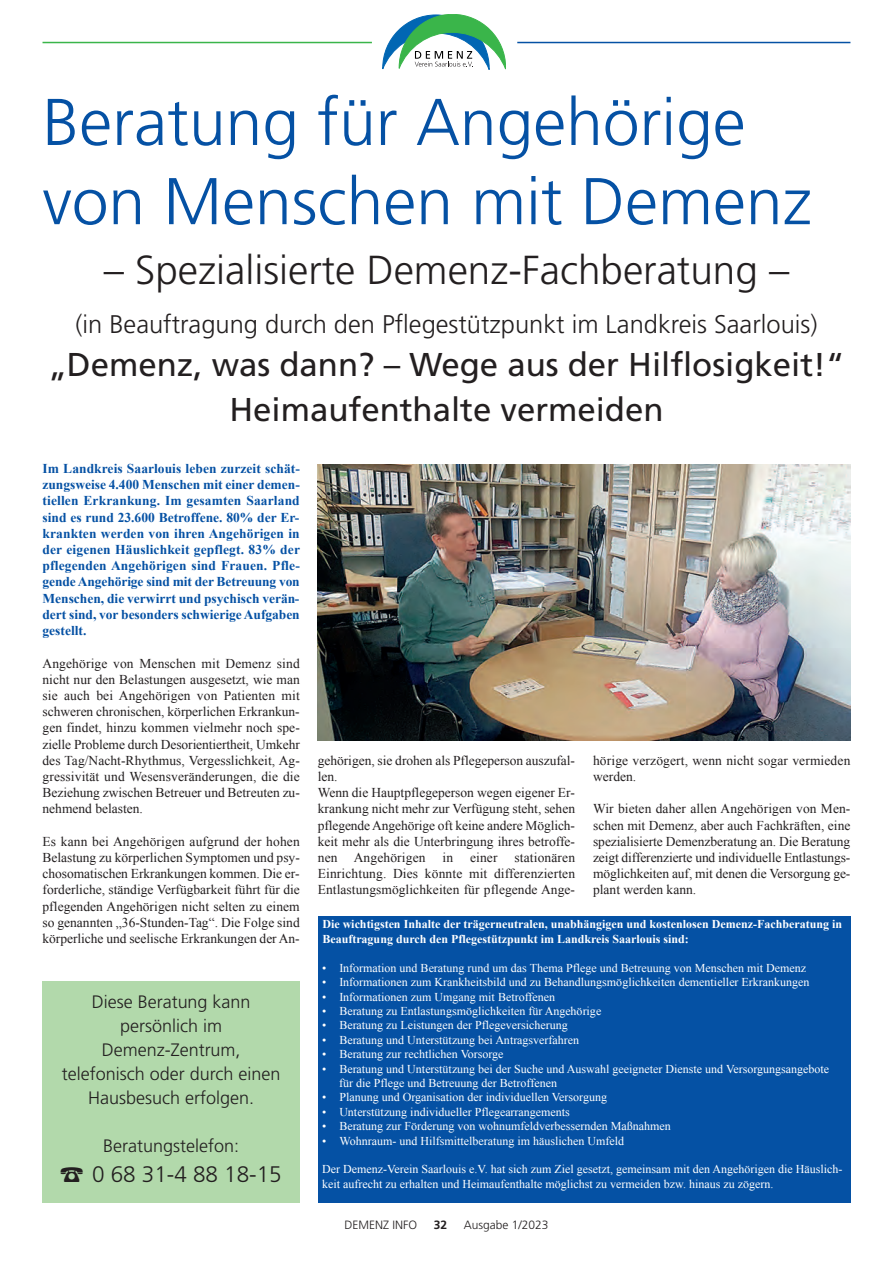
<style>
.page{position:relative;width:893px;height:1263px;background:#fff}
.page>*{position:absolute;margin:0;border:0;box-sizing:border-box;transform-origin:0 0}
.t1{font:300 66px/79.2px "Frutiger";color:#0551a4}
.t2{font:300 40.5px "Frutiger";color:#231f20}
.t3{font:33px/45.2px "Frutiger CE";color:#231f20;text-align:center}
.t4{font:300 25.5px "Frutiger";color:#231f20}
.t5{font:300 22.5px "Frutiger";color:#231f20}
.t6{font:300 18px/24px "Frutiger";color:#231f20;text-align:center}
.t7{font:13.5px/16.2px "Times New Roman";color:#231f20;text-align:justify}
.t8{font:700 13.5px/16.2px "Times New Roman";letter-spacing:-.005em;color:#0551a4;text-align:justify}
.t9{font:12px/14.4px "Times New Roman";color:#fff}
.t10{font:700 12px/14.5px "Times New Roman";color:#fff}
.t11{font:300 12px "Frutiger";color:#231f20}
.t12{font:700 12px "Frutiger";color:#231f20}
</style>
<div class="page">
<hr style="left:43px;top:42px;width:329px;height:1px;background:#3ab54a">
<hr style="left:517px;top:42px;width:333px;height:1px;background:#0551a4">
<svg style="left:383px;top:14px;width:123px;height:56px"></svg>
<img style="left:318px;top:465px;width:532px;height:275px">
<div style="left:43px;top:981px;width:257px;height:222px;background:#b2d9ab"></div>
<div style="left:318px;top:916px;width:532px;height:287px;background:#0551a4"></div>
<h1 class="t1" style="left:43px;top:88px;width:771px">Beratung für Angehörige von Menschen mit Demenz</h1>
<h2 class="t2" style="left:104px;top:254px;width:687px">– Spezialisierte Demenz-Fachberatung –</h2>
<h3 class="t4" style="left:75px;top:314px;width:743px">(in Beauftragung durch den Pflegestützpunkt im Landkreis Saarlouis)</h3>
<h3 class="t3" style="left:49px;top:344px;width:797px">„Demenz, was dann? – Wege aus der Hilflosigkeit!“<br>Heimaufenthalte vermeiden</h3>
<p class="t8" style="left:43px;top:460px;width:259px">Im Landkreis Saarlouis leben zurzeit schät&shy;zungsweise 4.400 Menschen mit einer demen&shy;tiellen Erkrankung. Im gesamten Saarland sind es rund 23.600 Betroffene. 80% der Er&shy;krankten werden von ihren Angehörigen in der eigenen Häuslichkeit gepflegt. 83% der pflegenden Angehörigen sind Frauen. Pfle&shy;gende Angehörige sind mit der Betreuung von Menschen, die verwirrt und psychisch verän&shy;dert sind, vor besonders schwierige Aufgaben gestellt.</p>
<p class="t7" style="left:43px;top:655px;width:259px">Angehörige von Menschen mit Demenz sind nicht nur den Belastungen ausgesetzt, wie man sie auch bei Angehörigen von Patienten mit schweren chronischen, körperlichen Erkrankun&shy;gen findet, hinzu kommen vielmehr noch spe&shy;zielle Probleme durch Desorientiertheit, Umkehr des Tag/Nacht-Rhythmus, Vergesslichkeit, Ag&shy;gressivität und Wesensveränderungen, die die Beziehung zwischen Betreuer und Betreuten zu&shy;nehmend belasten.</p>
<p class="t7" style="left:42px;top:833px;width:259px">Es kann bei Angehörigen aufgrund der hohen Belastung zu körperlichen Symptomen und psy&shy;chosomatischen Erkrankungen kommen. Die er&shy;forderliche, ständige Verfügbarkeit führt für die pflegenden Angehörigen nicht selten zu einem so genannten „36-Stunden-Tag“. Die Folge sind körperliche und seelische Erkrankungen der An-</p>
<h3 class="t6" style="left:62px;top:991px;width:220px">Diese Beratung kann persönlich im<br>Demenz-Zentrum, telefonisch oder durch einen<br>Hausbesuch erfolgen.</h3>
<h3 class="t6" style="left:103px;top:1135px;width:137px">Beratungstelefon:</h3>
<h3 class="t5" style="left:92px;top:1165px;width:191px">0 68 31-4 88 18-15</h3>
<p class="t7" style="left:318px;top:752px;width:259px;text-align:left">gehörigen, sie drohen als Pflegeperson auszufal&shy;len.<br>Wenn die Hauptpflegeperson wegen eigener Er&shy;krankung nicht mehr zur Verfügung steht, sehen pflegende Angehörige oft keine andere Möglich&shy;keit mehr als die Unterbringung ihres betroffe&shy;nen Angehörigen</p>
<p class="t7" style="left:318px;top:849px;width:259px;text-indent:197px">stationären Einrichtung. Dies könnte mit differenzierten Entlastungsmöglichkeiten für pflegende Ange-</p>
<p class="t7" style="left:442px;top:849px;width:12px">in</p>
<p class="t7" style="left:470px;top:849px;width:29px">einer</p>
<p class="t7" style="left:593px;top:752px;width:259px">hörige verzögert, wenn nicht sogar vermieden werden.</p>
<p class="t7" style="left:593px;top:801px;width:259px">Wir bieten daher allen Angehörigen von Men&shy;schen mit Demenz, aber auch Fachkräften, eine spezialisierte Demenzberatung an. Die Beratung zeigt differenzierte und individuelle Entlastungs&shy;möglichkeiten auf, mit denen die Versorgung ge&shy;plant werden kann.</p>
<p class="t10" style="left:322px;top:917px;width:521px">Die wichtigsten Inhalte der trägerneutralen, unabhängigen und kostenlosen Demenz-Fachberatung in<br>Beauftragung durch den Pflegestützpunkt im Landkreis Saarlouis sind:</p>
<p class="t9" style="left:322px;top:960px;width:485px">• Information und Beratung rund um das Thema Pflege und Betreuung von Menschen mit Demenz</p>
<p class="t9" style="left:322px;top:975px;width:489px">• Informationen zum Krankheitsbild und zu Behandlungsmöglichkeiten dementieller Erkrankungen</p>
<p class="t9" style="left:322px;top:989px;width:234px">• Informationen zum Umgang mit Betroffenen</p>
<p class="t9" style="left:322px;top:1004px;width:280px">• Beratung zu Entlastungsmöglichkeiten für Angehörige</p>
<p class="t9" style="left:322px;top:1018px;width:247px">• Beratung zu Leistungen der Pflegeversicherung</p>
<p class="t9" style="left:322px;top:1032px;width:258px">• Beratung und Unterstützung bei Antragsverfahren</p>
<p class="t9" style="left:322px;top:1047px;width:183px">• Beratung zur rechtlichen Vorsorge</p>
<p class="t9" style="left:339px;top:1061px;width:491px;text-indent:-17px">• Beratung und Unterstützung bei der Suche und Auswahl geeigneter Dienste und Versorgungsangebote für die Pflege und Betreuung der Betroffenen</p>
<p class="t9" style="left:322px;top:1090px;width:286px">• Planung und Organisation der individuellen Versorgung</p>
<p class="t9" style="left:322px;top:1104px;width:249px">• Unterstützung individueller Pflegearrangements</p>
<p class="t9" style="left:322px;top:1119px;width:350px">• Beratung zur Förderung von wohnumfeldverbessernden Maßnahmen</p>
<p class="t9" style="left:322px;top:1133px;width:303px">• Wohnraum- und Hilfsmittelberatung im häuslichen Umfeld</p>
<p class="t9" style="left:322px;top:1162px;width:522px">Der Demenz-Verein Saarlouis e.V. hat sich zum Ziel gesetzt, gemeinsam mit den Angehörigen die Häuslich&shy;keit aufrecht zu erhalten und Heimaufenthalte möglichst zu vermeiden bzw. hinaus zu zögern.</p>
<p class="t11" style="left:345px;top:1220px;width:74px">DEMENZ INFO</p>
<p class="t12" style="left:434px;top:1220px;width:15px">32</p>
<p class="t11" style="left:464px;top:1220px;width:86px">Ausgabe 1/2023</p>
</div>
